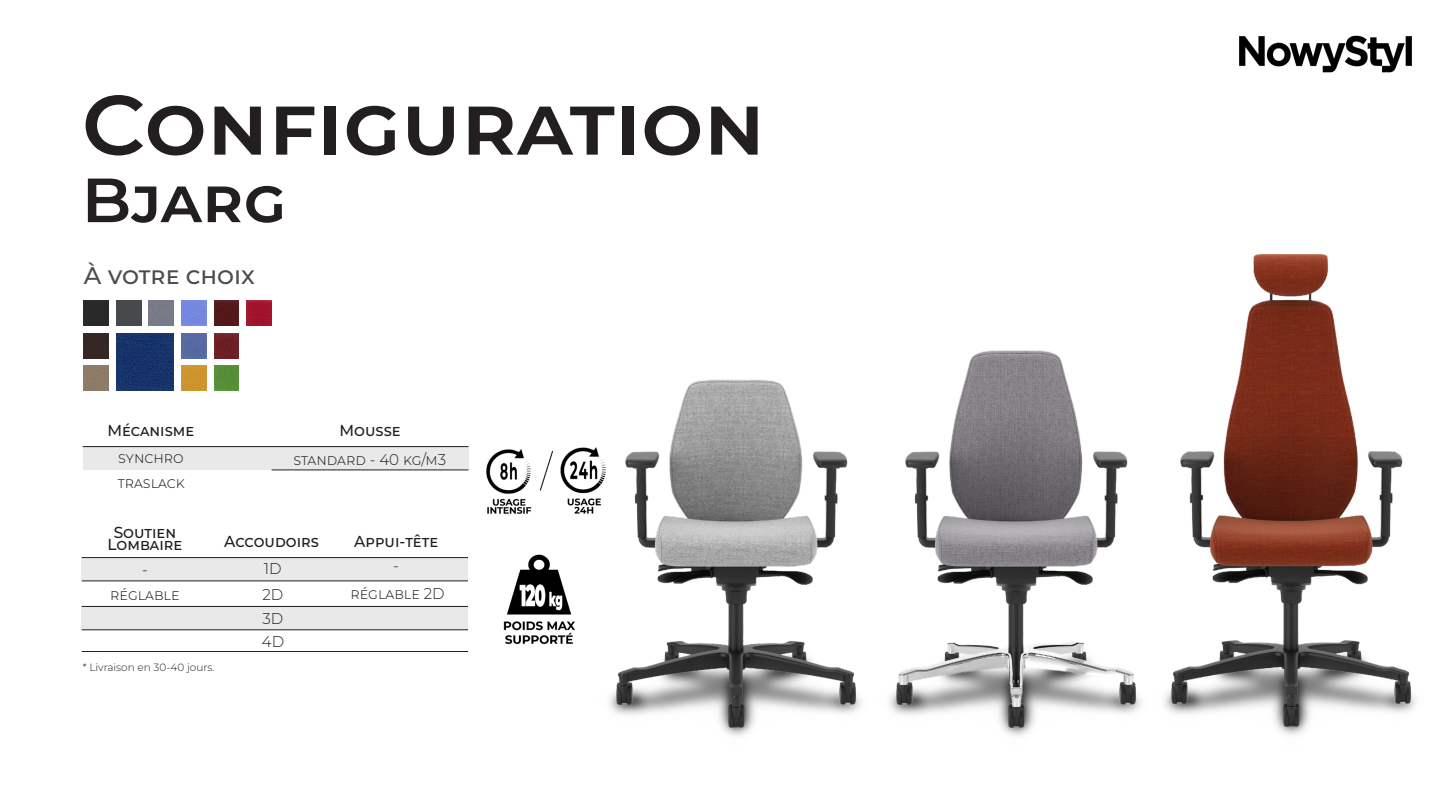
<style>
.page{position:relative;width:1440px;height:810px;background:#fff}
.page>*{position:absolute;margin:0;border:0;box-sizing:border-box;transform-origin:0 0}
.t1{font:100 84px "Montserrat";color:#231f20;scale:1.05 1}
.t2{font:100 62.25px "Montserrat";color:#231f20;scale:1.05 1}
.Familia{font:100 24px "Montserrat";color:#4b4c4d}
.t3{font:100 15.9px "Montserrat";color:#231f20}
.t4{font:100 15.6px "Montserrat";color:#231f20}
.Familia-2{font:100 10.5px "Montserrat";color:#231f20}
</style>
<div class="page">
<img style="left:503px;top:554px;width:72px;height:91px">
<div style="left:83px;top:446px;width:386px;height:24px;background:#e9e9e9"></div>
<hr style="left:83px;top:446px;width:386px;height:1px;background:#231f20">
<hr style="left:272px;top:470px;width:197px;height:1px;background:#231f20">
<div style="left:82px;top:557px;width:386px;height:24px;background:#e9e9e9"></div>
<hr style="left:82px;top:557px;width:386px;height:1px;background:#231f20">
<hr style="left:82px;top:581px;width:386px;height:1px;background:#231f20">
<img style="left:1165px;top:254px;width:251px;height:481px">
<img style="left:464px;top:446px;width:68px;height:68px">
<img style="left:560px;top:447px;width:27px;height:67px">
<svg style="left:539px;top:450px;width:15px;height:41px"></svg>
<div style="left:82px;top:606px;width:386px;height:24px;background:#e9e9e9"></div>
<hr style="left:82px;top:629px;width:386px;height:1px;background:#231f20">
<img style="left:1239px;top:35px;width:172px;height:38px">
<img style="left:889px;top:350px;width:276px;height:386px">
<img style="left:587px;top:379px;width:274px;height:357px">
<img style="left:116px;top:301px;width:25px;height:25px">
<img style="left:181px;top:301px;width:25px;height:24px">
<img style="left:214px;top:301px;width:25px;height:25px">
<img style="left:247px;top:301px;width:25px;height:25px">
<img style="left:84px;top:333px;width:25px;height:25px">
<img style="left:181px;top:333px;width:25px;height:25px">
<img style="left:84px;top:366px;width:25px;height:24px">
<img style="left:214px;top:333px;width:25px;height:25px">
<img style="left:214px;top:366px;width:25px;height:24px">
<img style="left:116px;top:333px;width:58px;height:57px">
<img style="left:84px;top:301px;width:25px;height:25px">
<img style="left:181px;top:366px;width:25px;height:24px">
<hr style="left:82px;top:651px;width:386px;height:1px;background:#231f20">
<p class="t1" style="left:82px;top:69px;width:652px">Configuration</p>
<p class="t2" style="left:82px;top:159px;width:196px">Bjarg</p>
<p class="Familia" style="left:84px;top:260px;width:173px">À votre choix</p>
<p class="t3" style="left:107px;top:419px;width:88px">Mécanisme</p>
<p class="t3" style="left:339px;top:419px;width:63px">Mousse</p>
<p class="t4" style="left:293px;top:449px;width:154px">standard - 40 kg/m3</p>
<p class="t4" style="left:118px;top:448px;width:67px">synchro</p>
<p class="t4" style="left:118px;top:472px;width:69px">traslack</p>
<p class="t3" style="left:114px;top:522px;width:64px">Soutien</p>
<p class="t3" style="left:108px;top:534px;width:76px">Lombaire</p>
<p class="t3" style="left:224px;top:530px;width:96px">Accoudoirs</p>
<p class="t4" style="left:264px;top:559px;width:19px">1D</p>
<p class="t4" style="left:142px;top:559px;width:7px">-</p>
<p class="t4" style="left:110px;top:584px;width:71px">réglable</p>
<p class="Familia-2" style="left:83px;top:660px;width:133px">* Livraison en 30-40 jours.</p>
<p class="t4" style="left:262px;top:584px;width:22px">2D</p>
<p class="t4" style="left:263px;top:608px;width:22px">3D</p>
<p class="t4" style="left:262px;top:631px;width:24px">4D</p>
<p class="t3" style="left:354px;top:530px;width:85px">Appui-tête</p>
<p class="t4" style="left:393px;top:555px;width:7px">-</p>
<p class="t4" style="left:350px;top:583px;width:96px">réglable 2D</p>
</div>
